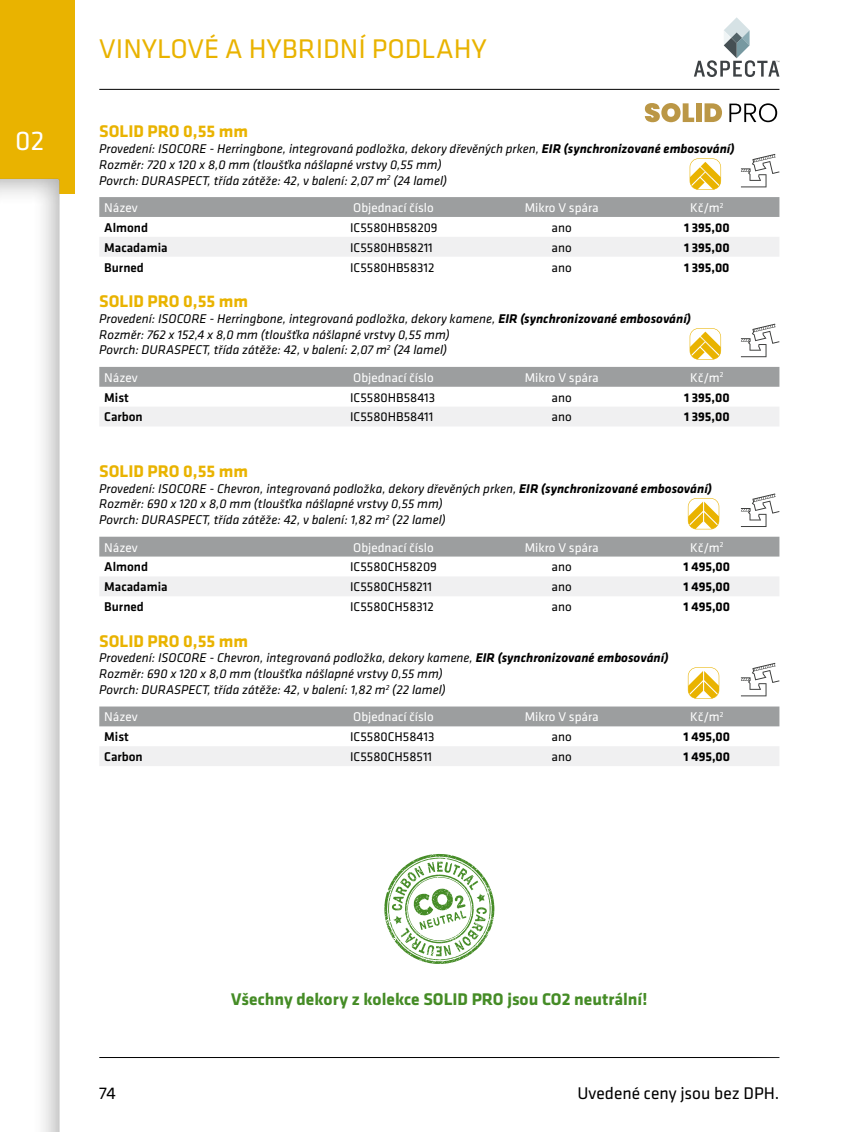
<style>
.page{position:relative;width:844px;height:1132px;background:#fff}
.page>*{position:absolute;margin:0;border:0;box-sizing:border-box;transform-origin:0 0}
.t1{font:28px "Klavika";color:#e9b300}
.t2{font:28px "Klavika";color:#fff}
.t3{font:700 17.5px "Klavika";color:#e9b300}
.t4{font:700 17.5px "Klavika";color:#458c26}
.t5{font:17.5px "Klavika";color:#000}
.t6{font:italic 13.12px/15.8px "Klavika";color:#000}
.t7{font:13.12px "Klavika";color:#000}
.t8{font:13.12px "Klavika";color:#fff}
.t9{font:700 13.12px "Klavika";color:#000}
.t10{font:500 13.12px "Klavika";color:#000}
.s1{font-weight:700}
</style>
<div class="page">
<hr style="left:99px;top:1056px;width:680px;height:1px;background:#000">
<svg style="left:694px;top:17px;width:85px;height:60px"></svg>
<svg style="left:384px;top:854px;width:110px;height:109px"></svg>
<hr style="left:99px;top:89px;width:680px;height:1px;background:#000">
<div style="left:99px;top:197px;width:680px;height:20px;background:#9c9e9f"></div>
<div style="left:99px;top:237px;width:680px;height:19px;background:#f0f0f1"></div>
<div style="left:99px;top:367px;width:680px;height:19px;background:#9c9e9f"></div>
<div style="left:99px;top:407px;width:680px;height:19px;background:#f0f0f1"></div>
<div style="left:99px;top:536px;width:680px;height:20px;background:#9c9e9f"></div>
<div style="left:99px;top:577px;width:680px;height:19px;background:#f0f0f1"></div>
<div style="left:99px;top:706px;width:680px;height:20px;background:#9c9e9f"></div>
<div style="left:99px;top:746px;width:680px;height:19px;background:#f0f0f1"></div>
<svg style="left:741px;top:154px;width:38px;height:33px"></svg>
<svg style="left:740px;top:323px;width:39px;height:34px"></svg>
<svg style="left:740px;top:493px;width:39px;height:34px"></svg>
<svg style="left:741px;top:662px;width:38px;height:34px"></svg>
<svg style="left:644px;top:103px;width:50px;height:19px"></svg>
<div style="left:695px;top:103px;width:6px;height:19px;background:#bb9746"></div>
<svg style="left:704px;top:103px;width:17px;height:19px"></svg>
<svg style="left:729px;top:103px;width:48px;height:19px"></svg>
<svg style="left:689px;top:158px;width:31px;height:32px"></svg>
<svg style="left:689px;top:328px;width:31px;height:31px"></svg>
<svg style="left:687px;top:498px;width:32px;height:31px"></svg>
<svg style="left:687px;top:667px;width:32px;height:31px"></svg>
<div style="left:0;top:0;width:74px;height:193px;background:#e9b300"></div>
<div style="left:0;top:176px;width:63px;height:955px;background:#000;opacity:.32"></div>
<h1 class="t2" style="left:15px;top:125px;width:30px">02</h1>
<h1 class="t1" style="left:99px;top:33px;width:389px">VINYLOVÉ A HYBRIDNÍ PODLAHY</h1>
<h2 class="t3" style="left:99px;top:122px;width:150px">SOLID PRO 0,55 mm</h2>
<p class="t6" style="left:99px;top:141px;width:636px">Provedení: ISOCORE - Herringbone, integrovaná podložka, dekory dřevěných prken, <span class="s1">EIR (synchronizované embosování)<br></span>Rozměr: 720 x 120 x 8,0 mm (tloušťka nášlapné vrstvy 0,55 mm)<br>Povrch: DURASPECT, třída zátěže: 42, v balení: 2,07 m<sup>2</sup> (24 lamel)</p>
<p class="t8" style="left:104px;top:200px;width:35px">Název</p>
<p class="t8" style="left:353px;top:200px;width:82px">Objednací číslo</p>
<p class="t8" style="left:524px;top:200px;width:75px">Mikro V spára</p>
<p class="t8" style="left:690px;top:200px;width:35px">Kč/m<sup>2</sup></p>
<p class="t10" style="left:104px;top:220px;width:45px">Almond</p>
<p class="t7" style="left:350px;top:220px;width:89px">IC5580HB58209</p>
<p class="t7" style="left:551px;top:220px;width:22px">ano</p>
<p class="t9" style="left:684px;top:220px;width:47px">1 395,00</p>
<p class="t10" style="left:104px;top:240px;width:65px">Macadamia</p>
<p class="t7" style="left:350px;top:240px;width:84px">IC5580HB58211</p>
<p class="t7" style="left:551px;top:240px;width:22px">ano</p>
<p class="t9" style="left:684px;top:240px;width:47px">1 395,00</p>
<p class="t10" style="left:104px;top:260px;width:41px">Burned</p>
<p class="t7" style="left:350px;top:260px;width:86px">IC5580HB58312</p>
<p class="t7" style="left:551px;top:260px;width:22px">ano</p>
<p class="t9" style="left:684px;top:260px;width:47px">1 395,00</p>
<h2 class="t3" style="left:99px;top:291px;width:150px">SOLID PRO 0,55 mm</h2>
<p class="t6" style="left:99px;top:311px;width:593px">Provedení: ISOCORE - Herringbone, integrovaná podložka, dekory kamene, <span class="s1">EIR (synchronizované embosování)<br></span>Rozměr: 762 x 152,4 x 8,0 mm (tloušťka nášlapné vrstvy 0,55 mm)<br>Povrch: DURASPECT, třída zátěže: 42, v balení: 2,07 m<sup>2</sup> (24 lamel)</p>
<p class="t8" style="left:104px;top:370px;width:35px">Název</p>
<p class="t8" style="left:353px;top:370px;width:82px">Objednací číslo</p>
<p class="t8" style="left:524px;top:370px;width:75px">Mikro V spára</p>
<p class="t8" style="left:690px;top:370px;width:35px">Kč/m<sup>2</sup></p>
<p class="t10" style="left:104px;top:390px;width:26px">Mist</p>
<p class="t7" style="left:350px;top:390px;width:87px">IC5580HB58413</p>
<p class="t7" style="left:551px;top:390px;width:22px">ano</p>
<p class="t9" style="left:684px;top:390px;width:47px">1 395,00</p>
<p class="t10" style="left:104px;top:410px;width:40px">Carbon</p>
<p class="t7" style="left:350px;top:410px;width:85px">IC5580HB58411</p>
<p class="t7" style="left:551px;top:410px;width:22px">ano</p>
<p class="t9" style="left:684px;top:410px;width:47px">1 395,00</p>
<h2 class="t3" style="left:99px;top:461px;width:150px">SOLID PRO 0,55 mm</h2>
<p class="t6" style="left:99px;top:480px;width:614px">Provedení: ISOCORE - Chevron, integrovaná podložka, dekory dřevěných prken, <span class="s1">EIR (synchronizované embosování)<br></span>Rozměr: 690 x 120 x 8,0 mm (tloušťka nášlapné vrstvy 0,55 mm)<br>Povrch: DURASPECT, třída zátěže: 42, v balení: 1,82 m<sup>2</sup> (22 lamel)</p>
<p class="t8" style="left:104px;top:540px;width:35px">Název</p>
<p class="t8" style="left:353px;top:540px;width:82px">Objednací číslo</p>
<p class="t8" style="left:524px;top:540px;width:75px">Mikro V spára</p>
<p class="t8" style="left:690px;top:540px;width:35px">Kč/m<sup>2</sup></p>
<p class="t10" style="left:104px;top:559px;width:45px">Almond</p>
<p class="t7" style="left:350px;top:559px;width:88px">IC5580CH58209</p>
<p class="t7" style="left:551px;top:559px;width:22px">ano</p>
<p class="t9" style="left:683px;top:559px;width:48px">1 495,00</p>
<p class="t10" style="left:104px;top:579px;width:65px">Macadamia</p>
<p class="t7" style="left:350px;top:579px;width:84px">IC5580CH58211</p>
<p class="t7" style="left:551px;top:579px;width:22px">ano</p>
<p class="t9" style="left:683px;top:579px;width:48px">1 495,00</p>
<p class="t10" style="left:104px;top:599px;width:41px">Burned</p>
<p class="t7" style="left:350px;top:599px;width:85px">IC5580CH58312</p>
<p class="t7" style="left:551px;top:599px;width:22px">ano</p>
<p class="t9" style="left:683px;top:599px;width:48px">1 495,00</p>
<h2 class="t3" style="left:99px;top:631px;width:150px">SOLID PRO 0,55 mm</h2>
<p class="t6" style="left:99px;top:650px;width:570px">Provedení: ISOCORE - Chevron, integrovaná podložka, dekory kamene, <span class="s1">EIR (synchronizované embosování)<br></span>Rozměr: 690 x 120 x 8,0 mm (tloušťka nášlapné vrstvy 0,55 mm)<br>Povrch: DURASPECT, třída zátěže: 42, v balení: 1,82 m<sup>2</sup> (22 lamel)</p>
<p class="t8" style="left:104px;top:709px;width:35px">Název</p>
<p class="t8" style="left:353px;top:709px;width:82px">Objednací číslo</p>
<p class="t8" style="left:524px;top:709px;width:75px">Mikro V spára</p>
<p class="t8" style="left:690px;top:709px;width:35px">Kč/m<sup>2</sup></p>
<p class="t10" style="left:104px;top:729px;width:26px">Mist</p>
<p class="t7" style="left:350px;top:729px;width:86px">IC5580CH58413</p>
<p class="t7" style="left:551px;top:729px;width:22px">ano</p>
<p class="t9" style="left:683px;top:729px;width:48px">1 495,00</p>
<p class="t10" style="left:104px;top:749px;width:40px">Carbon</p>
<p class="t7" style="left:350px;top:749px;width:84px">IC5580CH58511</p>
<p class="t7" style="left:551px;top:749px;width:22px">ano</p>
<p class="t9" style="left:683px;top:749px;width:48px">1 495,00</p>
<h2 class="t5" style="left:99px;top:1083px;width:18px">74</h2>
<h2 class="t4" style="left:231px;top:989px;width:417px">Všechny dekory z kolekce SOLID PRO jsou CO2 neutrální!</h2>
<h2 class="t5" style="left:577px;top:1083px;width:203px">Uvedené ceny jsou bez DPH.</h2>
</div>
